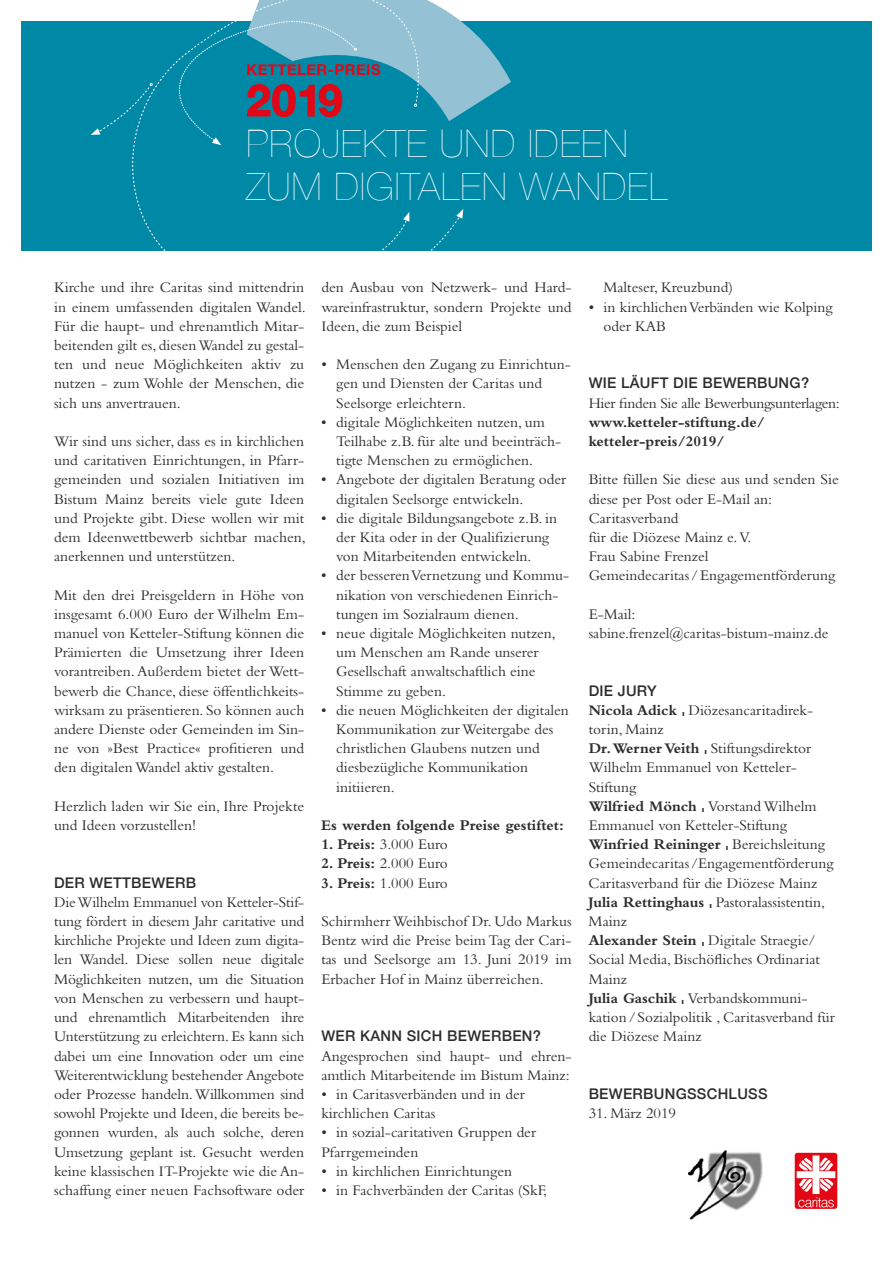
<style>
.page{position:relative;width:893px;height:1263px;background:#fff}
.page>*{position:absolute;margin:0;border:0;box-sizing:border-box;transform-origin:0 0}
.t1{font:700 43.8px "Helvetica Neue";color:#e30614}
.t2{font:200 37.95px/43.7px "Helvetica Neue";letter-spacing:.03em;color:#fff}
.t3{font:15.3px/19.2px "Bembo";color:#2e2d2c}
.t4{font:700 15.3px/19.2px "Bembo";letter-spacing:-.005em;color:#2e2d2c}
.t5{font:15.3px "Bembo";letter-spacing:-.02em;color:#2e2d2c}
.t6{font:700 15px "Helvetica Neue";letter-spacing:.03em;color:#e30614}
.t7{font:500 14.7px "Helvetica Neue";letter-spacing:.02em;color:#2e2d2c}
.t8{font:700 5.7px "Helvetica";color:#2e2d2c;scale:2 1}
.s1{font-weight:700}
</style>
<div class="page">
<div style="left:21px;top:21px;width:851px;height:230px;background:#0089a7"></div>
<svg style="left:91px;top:0;width:420px;height:251px"></svg>
<svg style="left:795px;top:1153px;width:42px;height:56px"></svg>
<svg style="left:797px;top:1155px;width:38px;height:52px"></svg>
<img style="left:688px;top:1150px;width:75px;height:70px">
<p class="t6" style="left:246px;top:58px;width:136px">KETTELER-PREIS</p>
<h1 class="t1" style="left:246px;top:66px;width:98px">2019</h1>
<h2 class="t2" style="left:246px;top:120px;width:422px">PROJEKTE UND IDEEN<br>ZUM DIGITALEN WANDEL</h2>
<p class="t3" style="left:54px;top:278px;width:253px;text-align:justify">Kirche und ihre Caritas sind mittendrin in einem umfassenden digitalen Wandel.<br>Für die haupt- und ehrenamtlich Mitar&shy;beitenden gilt es, diesen Wandel zu gestal&shy;ten und neue Möglichkeiten aktiv zu nutzen - zum Wohle der Menschen, die sich uns anvertrauen.</p>
<p class="t3" style="left:54px;top:431px;width:253px;text-align:justify">Wir sind uns sicher, dass es in kirchlichen und caritativen Einrichtungen, in Pfarr&shy;gemeinden und sozialen Initiativen im Bistum Mainz bereits viele gute Ideen und Projekte gibt. Diese wollen wir mit dem Ideenwettbewerb sichtbar machen, anerkennen und unterstützen.</p>
<p class="t3" style="left:54px;top:585px;width:252px;text-align:justify">Mit den drei Preisgeldern in Höhe von insgesamt 6.000 Euro der Wilhelm Em&shy;manuel von Ketteler-Stiftung können die Prämierten die Umsetzung ihrer Ideen vorantreiben. Außerdem bietet der Wett&shy;bewerb die Chance, diese öffentlichkeits&shy;wirksam zu präsentieren. So können auch andere Dienste oder Gemeinden im Sin&shy;ne von »Best Practice« profitieren und den digitalen Wandel aktiv gestalten.</p>
<p class="t3" style="left:54px;top:796px;width:252px">Herzlich laden wir Sie ein, Ihre Projekte und Ideen vorzustellen!</p>
<p class="t7" style="left:54px;top:871px;width:144px">DER WETTBEWERB</p>
<p class="t3" style="left:54px;top:892px;width:252px;text-align:justify">Die Wilhelm Emmanuel von Ketteler-Stif&shy;tung fördert in diesem Jahr caritative und kirchliche Projekte und Ideen zum digita&shy;len Wandel. Diese sollen neue digitale Möglichkeiten nutzen, um die Situation von Menschen zu verbessern und haupt&shy;und ehrenamtlich Mitarbeitenden ihre Unterstützung zu erleichtern. Es kann sich dabei um eine Innovation oder um eine Weiterentwicklung bestehender Angebote oder Prozesse handeln. Willkommen sind sowohl Projekte und Ideen, die bereits be&shy;gonnen wurden, als auch solche, deren Umsetzung geplant ist. Gesucht werden keine klassischen IT-Projekte wie die An&shy;schaffung einer neuen Fachsoftware oder</p>
<p class="t3" style="left:321px;top:278px;width:252px;text-align:justify">den Ausbau von Netzwerk- und Hard&shy;wareinfrastruktur, sondern Projekte und Ideen, die zum Beispiel</p>
<p class="t3" style="left:336px;top:354px;width:236px;text-indent:-15px">• Menschen den Zugang zu Einrichtun&shy;gen und Diensten der Caritas und<br>Seelsorge erleichtern.</p>
<p class="t3" style="left:336px;top:412px;width:227px;text-indent:-15px">• digitale Möglichkeiten nutzen, um<br>Teilhabe z.B. für alte und beeinträch&shy;tigte Menschen zu ermöglichen.</p>
<p class="t3" style="left:336px;top:470px;width:232px;text-indent:-15px">• Angebote der digitalen Beratung oder digitalen Seelsorge entwickeln.</p>
<p class="t3" style="left:336px;top:508px;width:223px;text-indent:-15px">• die digitale Bildungsangebote z.B. in der Kita oder in der Qualifizierung von Mitarbeitenden entwickeln.</p>
<p class="t3" style="left:336px;top:566px;width:234px;text-indent:-15px">• der besseren Vernetzung und Kommu&shy;nikation von verschiedenen Einrich&shy;tungen im Sozialraum dienen.</p>
<p class="t3" style="left:336px;top:623px;width:221px;text-indent:-15px">• neue digitale Möglichkeiten nutzen, um Menschen am Rande unserer<br>Gesellschaft anwaltschaftlich eine<br>Stimme zu geben.</p>
<p class="t3" style="left:336px;top:700px;width:234px;text-indent:-15px">• die neuen Möglichkeiten der digitalen<br>Kommunikation zur Weitergabe des christlichen Glaubens nutzen und diesbezügliche Kommunikation initiieren.</p>
<p class="t4" style="left:321px;top:816px;width:244px">Es werden folgende Preise gestiftet:</p>
<p class="t3" style="left:321px;top:834px;width:128px"><span class="s1">1. Preis:</span> 3.000 Euro</p>
<p class="t3" style="left:321px;top:854px;width:128px"><span class="s1">2. Preis:</span> 2.000 Euro</p>
<p class="t3" style="left:321px;top:873px;width:128px"><span class="s1">3. Preis:</span> 1.000 Euro</p>
<p class="t3" style="left:321px;top:911px;width:252px;text-align:justify">Schirmherr Weihbischof Dr. Udo Markus Bentz wird die Preise beim Tag der Cari&shy;tas und Seelsorge am 13. Juni 2019 im Erbacher Hof in Mainz überreichen.</p>
<p class="t7" style="left:321px;top:1024px;width:221px">WER KANN SICH BEWERBEN?</p>
<p class="t3" style="left:321px;top:1046px;width:252px">Angesprochen sind haupt- und ehren&shy;amtlich Mitarbeitende im Bistum Mainz:</p>
<p class="t3" style="left:321px;top:1084px;width:205px">• in Caritasverbänden und in der kirchlichen Caritas</p>
<p class="t3" style="left:321px;top:1122px;width:216px">• in sozial-caritativen Gruppen der<br>Pfarrgemeinden</p>
<p class="t3" style="left:321px;top:1161px;width:192px">• in kirchlichen Einrichtungen</p>
<p class="t3" style="left:321px;top:1180px;width:227px">• in Fachverbänden der Caritas (SkF,</p>
<p class="t3" style="left:604px;top:278px;width:131px">Malteser, Kreuzbund)</p>
<p class="t3" style="left:604px;top:297px;width:231px;text-indent:-15px">• in kirchlichen Verbänden wie Kolping oder KAB</p>
<p class="t7" style="left:589px;top:371px;width:222px">WIE LÄUFT DIE BEWERBUNG?</p>
<p class="t5" style="left:589px;top:394px;width:253px">Hier finden Sie alle Bewerbungsunterlagen:</p>
<p class="t4" style="left:589px;top:412px;width:178px">www.ketteler-stiftung.de/ ketteler-preis/2019/</p>
<p class="t3" style="left:589px;top:470px;width:252px">Bitte füllen Sie diese aus und senden Sie diese per Post oder E-Mail an:<br>Caritasverband<br>für die Diözese Mainz e. V.<br>Frau Sabine Frenzel<br>Gemeindecaritas /Engagementförderung</p>
<p class="t3" style="left:589px;top:604px;width:241px">E-Mail: sabine.frenzel@caritas-bistum-mainz.de</p>
<p class="t7" style="left:589px;top:679px;width:69px">DIE JURY</p>
<p class="t4" style="left:589px;top:700px;width:90px">Nicola Adick</p>
<p class="t8" style="left:682px;top:709px;width:3px">|</p>
<p class="t3" style="left:688px;top:700px;width:126px">Diözesancaritadirek-</p>
<p class="t3" style="left:589px;top:719px;width:77px">torin, Mainz</p>
<p class="t4" style="left:589px;top:739px;width:112px">Dr. Werner Veith</p>
<p class="t8" style="left:704px;top:747px;width:3px">|</p>
<p class="t3" style="left:589px;top:738px;width:224px;text-indent:122px">Stiftungsdirektor<br>Wilhelm Emmanuel von Ketteler-<br>Stiftung</p>
<p class="t4" style="left:589px;top:796px;width:110px">Wilfried Mönch</p>
<p class="t8" style="left:702px;top:805px;width:3px">|</p>
<p class="t3" style="left:589px;top:796px;width:229px;text-indent:120px">Vorstand Wilhelm<br>Emmanuel von Ketteler-Stiftung</p>
<p class="t4" style="left:589px;top:835px;width:134px">Winfried Reininger</p>
<p class="t8" style="left:726px;top:843px;width:3px">|</p>
<p class="t3" style="left:589px;top:834px;width:246px;text-indent:143px">Bereichsleitung<br>Gemeindecaritas /Engagementförderung<br>Caritasverband für die Diözese Mainz</p>
<p class="t4" style="left:589px;top:892px;width:117px">Julia Rettinghaus</p>
<p class="t8" style="left:709px;top:901px;width:3px">|</p>
<p class="t3" style="left:716px;top:892px;width:111px">Pastoralassistentin,</p>
<p class="t3" style="left:589px;top:911px;width:40px">Mainz</p>
<p class="t4" style="left:589px;top:931px;width:110px">Alexander Stein</p>
<p class="t8" style="left:702px;top:939px;width:3px">|</p>
<p class="t3" style="left:589px;top:930px;width:233px;text-indent:119px">Digitale Straegie/<br>Social Media, Bischöfliches Ordinariat<br>Mainz</p>
<p class="t4" style="left:589px;top:988px;width:89px">Julia Gaschik</p>
<p class="t8" style="left:682px;top:997px;width:3px">|</p>
<p class="t3" style="left:589px;top:988px;width:248px;text-indent:99px">Verbandskommuni&shy;kation/ Sozialpolitik , Caritasverband für die Diözese Mainz</p>
<p class="t7" style="left:589px;top:1082px;width:180px">BEWERBUNGSSCHLUSS</p>
<p class="t3" style="left:589px;top:1103px;width:89px">31. März 2019</p>
</div>
